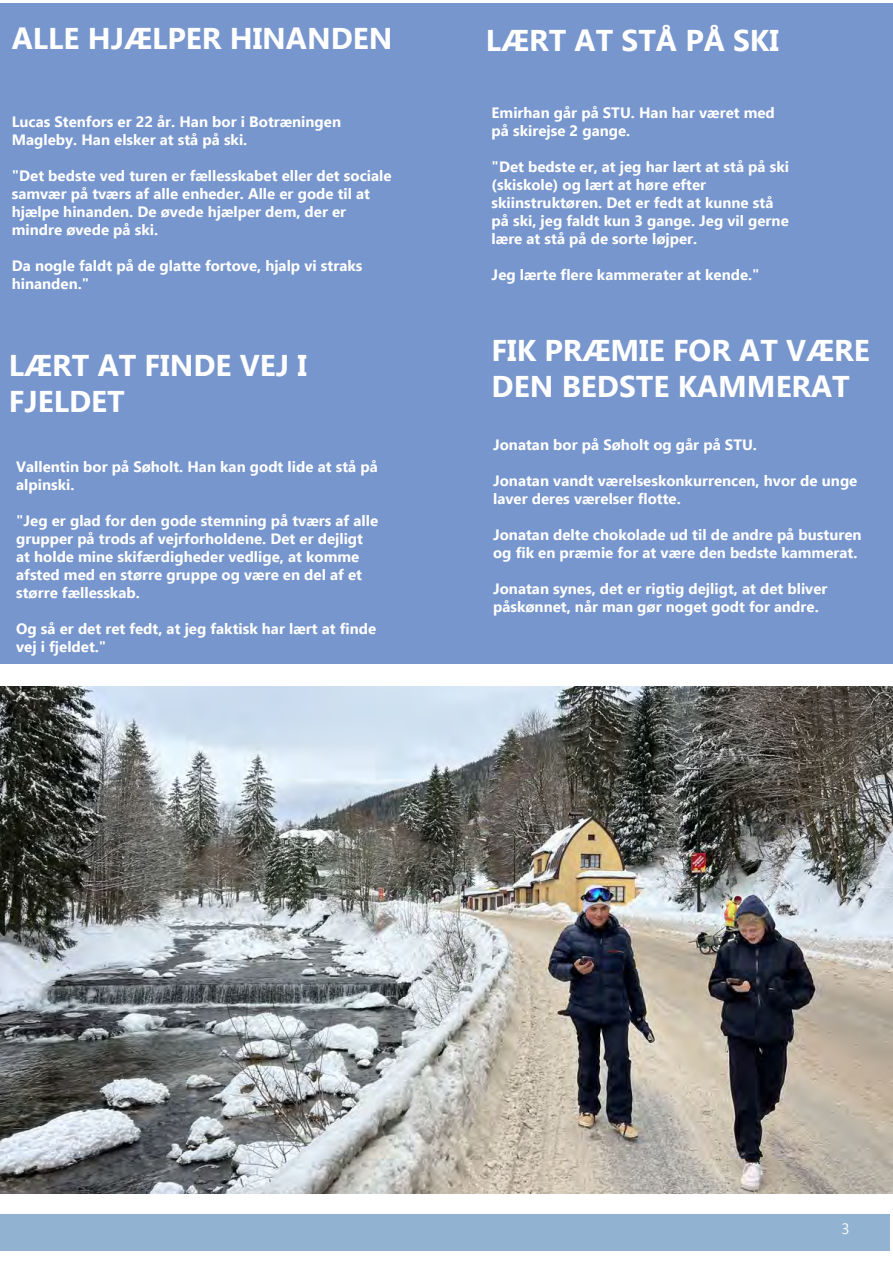
<style>
.page{position:relative;width:893px;height:1263px;background:#fff}
.page>*{position:absolute;margin:0;border:0;box-sizing:border-box;transform-origin:0 0}
.t1{font:700 30px/36px "Ebrima";color:#fff}
.t2{font:700 15px/18px "Ebrima";color:#fff}
.t3{font:15px "Ebrima";color:#fff}
.s1{font-style:inherit}
</style>
<div class="page">
<div style="left:0;top:1214px;width:890px;height:37px;background:#91b2d0"></div>
<img style="left:0;top:687px;width:893px;height:507px">
<div style="left:0;top:3px;width:893px;height:661px;background:#7796cd"></div>
<h1 class="t1" style="left:12px;top:19px;width:382px">ALLE HJÆLPER HINANDEN</h1>
<h1 class="t1" style="left:486px;top:20px;width:295px">LÆRT AT STÅ PÅ SKI</h1>
<p class="t2" style="left:12px;top:112px;width:331px">Lucas Stenfors er 22 år. Han bor i Botræningen<br>Magleby. Han elsker at stå på ski.</p>
<p class="t2" style="left:12px;top:166px;width:381px">"Det bedste ved turen er fællesskabet <span class="s1">eller</span> det sociale samvær på tværs af alle enheder. Alle er gode til at hjælpe hinanden. De øvede hjælper dem, der er mindre øvede på ski.</p>
<p class="t2" style="left:12px;top:256px;width:352px">Da nogle faldt på de glatte fortove, hjalp vi straks hinanden."</p>
<h1 class="t1" style="left:9px;top:346px;width:300px">LÆRT AT FINDE VEJ I<br>FJELDET</h1>
<p class="t2" style="left:16px;top:457px;width:363px">Vallentin bor på Søholt. Han kan godt lide at stå på alpinski.</p>
<p class="t2" style="left:16px;top:511px;width:363px">"Jeg er glad for den gode stemning på tværs af alle grupper på trods af vejrforholdene. Det er dejligt at holde min<span class="s1">e</span> skifærdigheder vedlige<span class="s1">,</span> at komme afsted med en større gruppe og være en del af et større fællesskab.</p>
<p class="t2" style="left:16px;top:619px;width:362px">Og så er det ret fedt, at jeg faktisk har lært at finde vej i fjeldet."</p>
<p class="t2" style="left:492px;top:103px;width:285px">Emirhan går på STU. Han har været med på skirejse 2 gange.</p>
<p class="t2" style="left:492px;top:157px;width:299px">"Det bedste er, at jeg har lært at stå på ski (skiskole) og lært at høre efter skiinstruktøren. Det er fedt at kunne stå på ski, jeg faldt kun 3 gange. Jeg vil gerne lære at stå på de sorte løjper.</p>
<p class="t2" style="left:492px;top:265px;width:269px">Jeg lærte flere kammerater at kende."</p>
<h1 class="t1" style="left:492px;top:331px;width:380px">FIK PRÆMIE FOR AT VÆRE<br>DEN BEDSTE KAMMERAT</h1>
<p class="t2" style="left:493px;top:434px;width:265px">Jonatan bor på Søholt og går på STU.</p>
<p class="t2" style="left:493px;top:470px;width:366px">Jonatan vandt værelseskonkurrencen, hvor de unge laver deres værelser flotte.</p>
<p class="t2" style="left:493px;top:524px;width:370px">Jonatan delte chokolade ud til de andre på busturen og fik en præmie for at være den bedste kammerat.</p>
<p class="t2" style="left:493px;top:578px;width:336px">Jonatan synes, det er rigtig dejligt, at det bliver påskønnet, når man gør noget godt for andre.</p>
<p class="t3" style="left:841px;top:1217px;width:10px">3</p>
</div>
